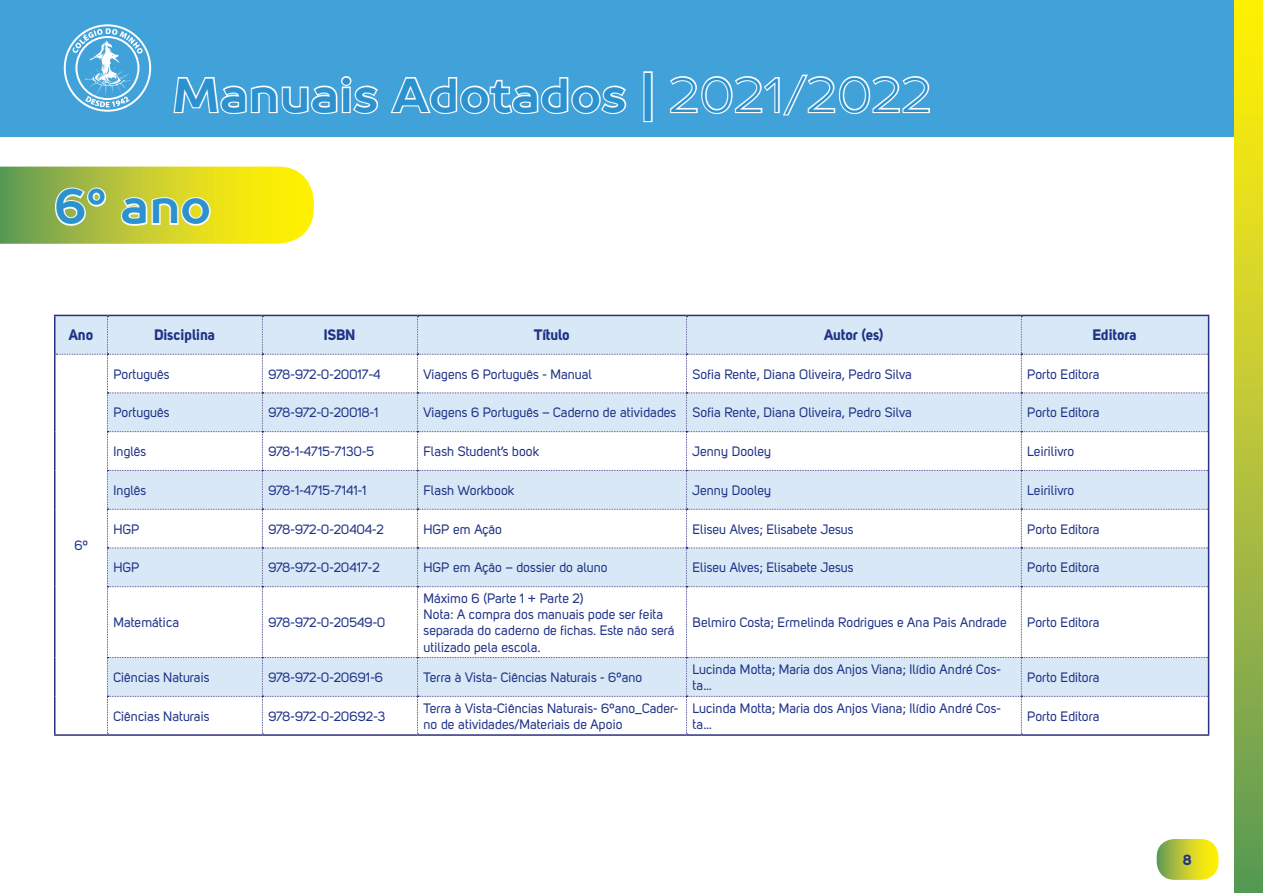
<style>
.page{position:relative;width:1263px;height:893px;background:#fff}
.page>*{position:absolute;margin:0;border:0;box-sizing:border-box;transform-origin:0 0}
.Paragraph_Style_1{font:700 47.85px "TT Prosto Sans";color:#2c91cf}
.t1{font:700 47.55px "TT Prosto Sans";color:#2c91cf}
.tabela_cabecalho{font:15px "Uni Sans Bold";color:#1e3287}
.tabela_texto{font:13.5px/16.2px "Uni Sans Regular";color:#1e3287}
.s1{font-weight:300}
</style>
<div class="page">
<svg style="left:1157px;top:839px;width:61px;height:41px;background:#c4cc2e"></svg>
<div style="left:0;top:0;width:1263px;height:136px;background:#41a2da"></div>
<svg style="left:64px;top:24px;width:87px;height:88px"></svg>
<svg style="left:173px;top:76px;width:206px;height:38px"></svg>
<svg style="left:390px;top:77px;width:237px;height:37px"></svg>
<div style="left:643px;top:71px;width:10px;height:51px;border:3px solid #fff"></div>
<svg style="left:670px;top:74px;width:260px;height:42px"></svg>
<div style="left:1235px;top:0;width:28px;height:893px;background:linear-gradient(to bottom,#fff20b,#5e975e)"></div>
<hr style="left:54px;top:315px;width:53px;height:1px;background:#2e307f">
<hr style="left:54px;top:316px;width:2px;height:38px;background:#2e307f">
<hr style="left:107px;top:315px;width:155px;height:1px;background:#2e307f">
<hr style="left:262px;top:315px;width:156px;height:1px;background:#2e307f">
<hr style="left:418px;top:315px;width:268px;height:1px;background:#2e307f">
<hr style="left:686px;top:315px;width:335px;height:1px;background:#2e307f">
<hr style="left:1021px;top:315px;width:188px;height:1px;background:#2e307f">
<hr style="left:1208px;top:316px;width:1px;height:38px;background:#2e307f">
<hr style="left:1208px;top:354px;width:1px;height:39px;background:#2e307f">
<hr style="left:1208px;top:393px;width:1px;height:39px;background:#2e307f">
<hr style="left:1208px;top:432px;width:1px;height:38px;background:#2e307f">
<hr style="left:1208px;top:470px;width:1px;height:39px;background:#2e307f">
<hr style="left:1208px;top:509px;width:1px;height:39px;background:#2e307f">
<hr style="left:1208px;top:548px;width:1px;height:39px;background:#2e307f">
<hr style="left:1208px;top:587px;width:1px;height:70px;background:#2e307f">
<hr style="left:107px;top:734px;width:155px;height:2px;background:#2e307f">
<hr style="left:262px;top:734px;width:156px;height:2px;background:#2e307f">
<hr style="left:418px;top:734px;width:268px;height:2px;background:#2e307f">
<hr style="left:686px;top:734px;width:335px;height:2px;background:#2e307f">
<hr style="left:1021px;top:734px;width:188px;height:2px;background:#2e307f">
<hr style="left:54px;top:354px;width:2px;height:39px;background:#2e307f">
<hr style="left:54px;top:393px;width:2px;height:39px;background:#2e307f">
<hr style="left:54px;top:432px;width:2px;height:38px;background:#2e307f">
<hr style="left:54px;top:470px;width:2px;height:39px;background:#2e307f">
<hr style="left:54px;top:509px;width:2px;height:39px;background:#2e307f">
<hr style="left:54px;top:548px;width:2px;height:39px;background:#2e307f">
<hr style="left:54px;top:587px;width:2px;height:70px;background:#2e307f">
<hr style="left:54px;top:657px;width:2px;height:39px;background:#2e307f">
<hr style="left:54px;top:696px;width:2px;height:38px;background:#2e307f">
<hr style="left:54px;top:734px;width:53px;height:2px;background:#2e307f">
<svg style="left:56px;top:316px;width:1152px;height:418px"></svg>
<hr style="left:1208px;top:657px;width:1px;height:39px;background:#2e307f">
<hr style="left:1208px;top:696px;width:1px;height:38px;background:#2e307f">
<svg style="left:0;top:167px;width:314px;height:77px;background:#c7d041"></svg>
<h2 class="t1" style="left:172px;top:64px;width:761px">Manuais Adotados | <span class="s1">2021/2022</span></h2>
<p class="Paragraph_Style_1" style="left:54px;top:175px;width:159px">6º ano</p>
<p class="tabela_cabecalho" style="left:69px;top:326px;width:26px">Ano</p>
<p class="tabela_cabecalho" style="left:154px;top:326px;width:62px">Disciplina</p>
<p class="tabela_cabecalho" style="left:324px;top:326px;width:33px">ISBN</p>
<p class="tabela_cabecalho" style="left:534px;top:326px;width:37px">Título</p>
<p class="tabela_cabecalho" style="left:824px;top:326px;width:61px">Autor (es)</p>
<p class="tabela_cabecalho" style="left:1093px;top:326px;width:46px">Editora</p>
<p class="tabela_texto" style="left:74px;top:537px;width:15px">6º</p>
<p class="tabela_texto" style="left:113px;top:366px;width:58px">Português</p>
<p class="tabela_texto" style="left:268px;top:366px;width:114px">978-972-0-20017-4</p>
<p class="tabela_texto" style="left:424px;top:366px;width:170px">Viagens 6 Português - Manual</p>
<p class="tabela_texto" style="left:692px;top:366px;width:221px">Sofia Rente, Diana Oliveira, Pedro Silva</p>
<p class="tabela_texto" style="left:1027px;top:366px;width:74px">Porto Editora</p>
<p class="tabela_texto" style="left:113px;top:404px;width:58px">Português</p>
<p class="tabela_texto" style="left:268px;top:404px;width:112px">978-972-0-20018-1</p>
<p class="tabela_texto" style="left:424px;top:404px;width:254px">Viagens 6 Português – Caderno de atividades</p>
<p class="tabela_texto" style="left:692px;top:404px;width:221px">Sofia Rente, Diana Oliveira, Pedro Silva</p>
<p class="tabela_texto" style="left:1027px;top:404px;width:74px">Porto Editora</p>
<p class="tabela_texto" style="left:113px;top:443px;width:34px">Inglês</p>
<p class="tabela_texto" style="left:268px;top:443px;width:108px">978-1-4715-7130-5</p>
<p class="tabela_texto" style="left:424px;top:443px;width:117px">Flash Student’s book</p>
<p class="tabela_texto" style="left:692px;top:443px;width:80px">Jenny Dooley</p>
<p class="tabela_texto" style="left:1027px;top:443px;width:49px">Leirilivro</p>
<p class="tabela_texto" style="left:113px;top:482px;width:34px">Inglês</p>
<p class="tabela_texto" style="left:268px;top:482px;width:100px">978-1-4715-7141-1</p>
<p class="tabela_texto" style="left:424px;top:482px;width:92px">Flash Workbook</p>
<p class="tabela_texto" style="left:692px;top:482px;width:80px">Jenny Dooley</p>
<p class="tabela_texto" style="left:1027px;top:482px;width:49px">Leirilivro</p>
<p class="tabela_texto" style="left:113px;top:521px;width:28px">HGP</p>
<p class="tabela_texto" style="left:268px;top:521px;width:117px">978-972-0-20404-2</p>
<p class="tabela_texto" style="left:424px;top:521px;width:80px">HGP em Ação</p>
<p class="tabela_texto" style="left:692px;top:521px;width:162px">Eliseu Alves; Elisabete Jesus</p>
<p class="tabela_texto" style="left:1027px;top:521px;width:74px">Porto Editora</p>
<p class="tabela_texto" style="left:113px;top:559px;width:28px">HGP</p>
<p class="tabela_texto" style="left:268px;top:559px;width:113px">978-972-0-20417-2</p>
<p class="tabela_texto" style="left:424px;top:559px;width:186px">HGP em Ação – dossier do aluno</p>
<p class="tabela_texto" style="left:692px;top:559px;width:162px">Eliseu Alves; Elisabete Jesus</p>
<p class="tabela_texto" style="left:1027px;top:559px;width:74px">Porto Editora</p>
<p class="tabela_texto" style="left:113px;top:614px;width:67px">Matemática</p>
<p class="tabela_texto" style="left:268px;top:614px;width:118px">978-972-0-20549-0</p>
<p class="tabela_texto" style="left:424px;top:590px;width:161px">Máximo 6 (Parte 1 + Parte 2)</p>
<p class="tabela_texto" style="left:424px;top:606px;width:253px">Nota: A compra dos manuais pode ser feita separada do caderno de fichas. Este não será utilizado pela escola.</p>
<p class="tabela_texto" style="left:692px;top:614px;width:316px">Belmiro Costa; Ermelinda Rodrigues e Ana Pais Andrade</p>
<p class="tabela_texto" style="left:1027px;top:614px;width:74px">Porto Editora</p>
<p class="tabela_texto" style="left:113px;top:669px;width:98px">Ciências Naturais</p>
<p class="tabela_texto" style="left:268px;top:669px;width:116px">978-972-0-20691-6</p>
<p class="tabela_texto" style="left:424px;top:669px;width:220px">Terra à Vista- Ciências Naturais - 6ºano</p>
<p class="tabela_texto" style="left:692px;top:661px;width:310px">Lucinda Motta; Maria dos Anjos Viana; Ilídio André Cos&shy;ta…</p>
<p class="tabela_texto" style="left:1027px;top:669px;width:74px">Porto Editora</p>
<p class="tabela_texto" style="left:113px;top:708px;width:98px">Ciências Naturais</p>
<p class="tabela_texto" style="left:268px;top:708px;width:119px">978-972-0-20692-3</p>
<p class="tabela_texto" style="left:424px;top:700px;width:256px">Terra à Vista-Ciências Naturais- 6ºano_Cader&shy;no de atividades/Materiais de Apoio</p>
<p class="tabela_texto" style="left:692px;top:700px;width:310px">Lucinda Motta; Maria dos Anjos Viana; Ilídio André Cos&shy;ta…</p>
<p class="tabela_texto" style="left:1027px;top:708px;width:74px">Porto Editora</p>
<p class="tabela_cabecalho" style="left:1183px;top:850px;width:10px">8</p>
</div>
